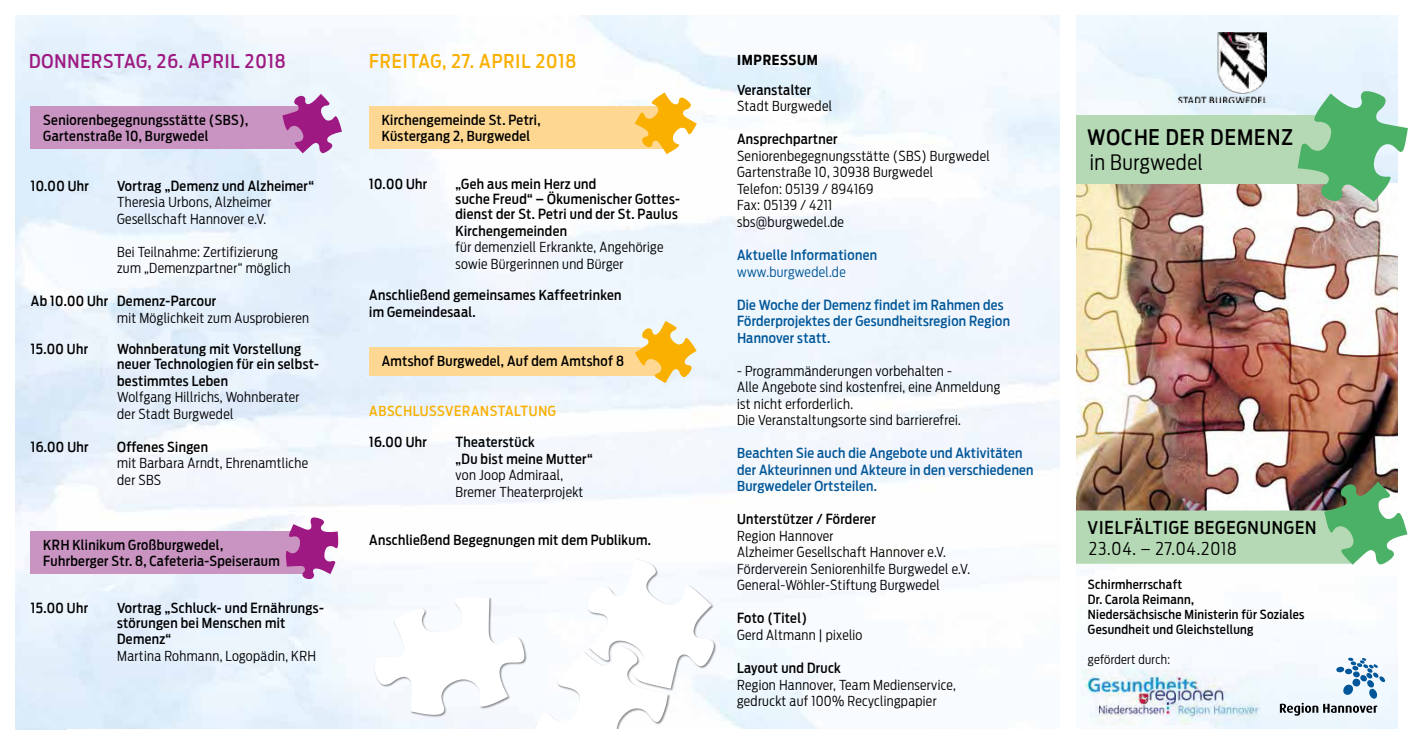
<style>
.page{position:relative;width:1414px;height:745px;background:#fff}
.page>*{position:absolute;margin:0;border:0;box-sizing:border-box;transform-origin:0 0}
.t1{font:500 21.25px "Antenna Cond";letter-spacing:.05em;color:#000}
.t2{font:300 21.25px "Antenna Cond";letter-spacing:.025em;color:#000}
.t3{font:500 18.75px "Antenna Cond";letter-spacing:.05em;color:#9e1981}
.t4{font:500 18.75px "Antenna Cond";letter-spacing:.05em;color:#f9b000}
.t5{font:500 17.5px "Antenna Cond";letter-spacing:.05em;color:#000}
.t6{font:300 17.5px "Antenna Cond";letter-spacing:.05em;color:#000}
.t7{font:300 13.75px/16.5px "Antenna Cond";letter-spacing:.025em;color:#000}
.t8{font:500 13.75px/16.5px "Antenna Cond";letter-spacing:.025em;color:#000}
.t9{font:500 13.75px/16.5px "Antenna Cond";letter-spacing:.02em;color:#005698}
.t10{font:500 13.75px "Antenna Cond";letter-spacing:.05em;color:#f9b000}
.t11{font:300 13.75px "Antenna Cond";letter-spacing:.025em;color:#005698}
.t12{font:700 13.75px "Antenna Cond";letter-spacing:.05em;color:#000}
.t13{font:500 12.5px/15px "Antenna Cond";letter-spacing:.025em;color:#000}
.t14{font:300 12.5px "Antenna Cond";letter-spacing:.025em;color:#000}
</style>
<div class="page">
<img style="left:16px;top:16px;width:1382px;height:712px">
<div style="left:31px;top:106px;width:274px;height:43px;background:#ca94c2"></div>
<div style="left:369px;top:106px;width:298px;height:43px;background:#fed892"></div>
<img style="left:1075px;top:183px;width:323px;height:298px">
<div style="left:31px;top:530px;width:274px;height:43px;background:#ca94c2"></div>
<div style="left:369px;top:347px;width:298px;height:29px;background:#fed892"></div>
<div style="left:1075px;top:115px;width:298px;height:68px;background:#b5d9b4"></div>
<svg style="left:282px;top:94px;width:60px;height:59px;background:#be75b4"></svg>
<svg style="left:286px;top:517px;width:52px;height:61px"></svg>
<svg style="left:635px;top:92px;width:62px;height:62px"></svg>
<svg style="left:635px;top:320px;width:62px;height:63px;background:#f4d27c"></svg>
<svg style="left:1297px;top:91px;width:111px;height:111px"></svg>
<img style="left:1075px;top:481px;width:332px;height:83px">
<svg style="left:533px;top:558px;width:183px;height:170px"></svg>
<svg style="left:370px;top:596px;width:155px;height:124px"></svg>
<img style="left:1081px;top:669px;width:179px;height:55px">
<svg style="left:1280px;top:657px;width:105px;height:58px"></svg>
<div style="left:1059px;top:11px;width:16px;height:726px;background:#fff"></div>
<img style="left:1178px;top:32px;width:88px;height:71px">
<h2 class="t3" style="left:29px;top:50px;width:258px">DONNERSTAG, 26. APRIL 2018</h2>
<h2 class="t4" style="left:369px;top:50px;width:209px">FREITAG, 27. APRIL 2018</h2>
<p class="t12" style="left:737px;top:52px;width:82px">IMPRESSUM</p>
<p class="t8" style="left:737px;top:81px;width:76px">Veranstalter</p>
<p class="t7" style="left:737px;top:98px;width:96px">Stadt Burgwedel</p>
<p class="t8" style="left:737px;top:131px;width:102px">Ansprechpartner</p>
<p class="t7" style="left:737px;top:147px;width:254px">Seniorenbegegnungsstätte (SBS) Burgwedel<br>Gartenstraße 10, 30938 Burgwedel<br>Telefon: 05139 / 894169<br>Fax: 05139 / 4211<br>sbs@burgwedel.de</p>
<p class="t9" style="left:737px;top:246px;width:141px">Aktuelle Informationen</p>
<p class="t11" style="left:737px;top:263px;width:110px">www.burgwedel.de</p>
<p class="t9" style="left:737px;top:296px;width:274px">Die Woche der Demenz findet im Rahmen des<br>Förderprojektes der Gesundheitsregion Region<br>Hannover statt.</p>
<p class="t7" style="left:737px;top:362px;width:265px">- Programmänderungen vorbehalten -<br>Alle Angebote sind kostenfrei, eine Anmeldung ist nicht erforderlich.<br>Die Veranstaltungsorte sind barrierefrei.</p>
<p class="t9" style="left:737px;top:444px;width:298px">Beachten Sie auch die Angebote und Aktivitäten der Akteurinnen und Akteure in den verschiedenen<br>Burgwedeler Ortsteilen.</p>
<p class="t8" style="left:737px;top:510px;width:140px">Unterstützer / Förderer</p>
<p class="t7" style="left:737px;top:527px;width:235px">Region Hannover<br>Alzheimer Gesellschaft Hannover e.V.<br>Förderverein Seniorenhilfe Burgwedel e.V.<br>General-Wöhler-Stiftung Burgwedel</p>
<p class="t8" style="left:737px;top:609px;width:71px">Foto (Titel)</p>
<p class="t7" style="left:737px;top:626px;width:127px">Gerd Altmann | pixelio</p>
<p class="t8" style="left:737px;top:659px;width:105px">Layout und Druck</p>
<p class="t7" style="left:737px;top:675px;width:220px">Region Hannover, Team Medienservice, gedruckt auf 100% Recyclingpapier</p>
<p class="t8" style="left:43px;top:111px;width:206px">Seniorenbegegnungsstätte (SBS),<br>Gartenstraße 10, Burgwedel</p>
<p class="t8" style="left:31px;top:177px;width:60px">10.00 Uhr</p>
<p class="t8" style="left:117px;top:177px;width:198px">Vortrag „Demenz und Alzheimer“</p>
<p class="t7" style="left:117px;top:194px;width:156px">Theresia Urbons, Alzheimer<br>Gesellschaft Hannover e.V.</p>
<p class="t7" style="left:117px;top:243px;width:175px">Bei Teilnahme: Zertifizierung zum „Demenzpartner“ möglich</p>
<p class="t8" style="left:31px;top:293px;width:187px">Ab 10.00 Uhr Demenz-Parcour</p>
<p class="t7" style="left:117px;top:309px;width:193px">mit Möglichkeit zum Ausprobieren</p>
<p class="t8" style="left:31px;top:341px;width:59px">15.00 Uhr</p>
<p class="t8" style="left:117px;top:341px;width:203px;line-height:15px">Wohnberatung mit Vorstellung neuer Technologien für ein selbst-</p>
<p class="t8" style="left:117px;top:372px;width:112px">bestimmtes Leben</p>
<p class="t7" style="left:117px;top:389px;width:184px">Wolfgang Hillrichs, Wohnberater der Stadt Burgwedel</p>
<p class="t8" style="left:31px;top:438px;width:59px">16.00 Uhr</p>
<p class="t8" style="left:117px;top:438px;width:92px">Offenes Singen</p>
<p class="t7" style="left:117px;top:455px;width:192px">mit Barbara Arndt, Ehrenamtliche der SBS</p>
<p class="t8" style="left:382px;top:111px;width:160px">Kirchengemeinde St. Petri,<br>Küstergang 2, Burgwedel</p>
<p class="t8" style="left:369px;top:176px;width:59px">10.00 Uhr</p>
<p class="t8" style="left:455px;top:176px;width:226px;line-height:15px">„Geh aus mein Herz und<br>suche Freud“ – Ökumenischer Gottes&shy;dienst der St. Petri und der St. Paulus</p>
<p class="t8" style="left:455px;top:222px;width:113px">Kirchengemeinden</p>
<p class="t7" style="left:455px;top:239px;width:209px">für demenziell Erkrankte, Angehörige sowie Bürgerinnen und Bürger</p>
<p class="t8" style="left:369px;top:287px;width:254px">Anschließend gemeinsames Kaffeetrinken im Gemeindesaal.</p>
<p class="t8" style="left:382px;top:353px;width:244px">Amtshof Burgwedel, Auf dem Amtshof 8</p>
<p class="t10" style="left:369px;top:402px;width:188px">ABSCHLUSSVERANSTALTUNG</p>
<p class="t8" style="left:369px;top:434px;width:59px">16.00 Uhr</p>
<p class="t8" style="left:455px;top:434px;width:139px">Theaterstück<br>„Du bist meine Mutter“</p>
<p class="t7" style="left:455px;top:467px;width:129px">von Joop Admiraal,<br>Bremer Theaterprojekt</p>
<p class="t8" style="left:369px;top:531px;width:283px">Anschließend Begegnungen mit dem Publikum.</p>
<p class="t8" style="left:43px;top:536px;width:238px">KRH Klinikum Großburgwedel,<br>Fuhrberger Str. 8, Cafeteria-Speiseraum</p>
<p class="t8" style="left:31px;top:599px;width:59px">15.00 Uhr</p>
<p class="t8" style="left:117px;top:599px;width:208px;line-height:15px">Vortrag „Schluck- und Ernährungs&shy;störungen bei Menschen mit</p>
<p class="t8" style="left:117px;top:630px;width:56px">Demenz“</p>
<p class="t7" style="left:117px;top:647px;width:200px">Martina Rohmann, Logopädin, KRH</p>
<h1 class="t1" style="left:1087px;top:125px;width:207px">WOCHE DER DEMENZ</h1>
<h1 class="t2" style="left:1090px;top:150px;width:114px">in Burgwedel</h1>
<p class="t5" style="left:1087px;top:516px;width:230px">VIELFÄLTIGE BEGEGNUNGEN</p>
<p class="t6" style="left:1089px;top:538px;width:149px">23.04. – 27.04.2018</p>
<p class="t13" style="left:1088px;top:576px;width:218px">Schirmherrschaft<br>Dr. Carola Reimann,<br>Niedersächsische Ministerin für Soziales<br>Gesundheit und Gleichstellung</p>
<p class="t14" style="left:1088px;top:651px;width:84px">gefördert durch:</p>
</div>
